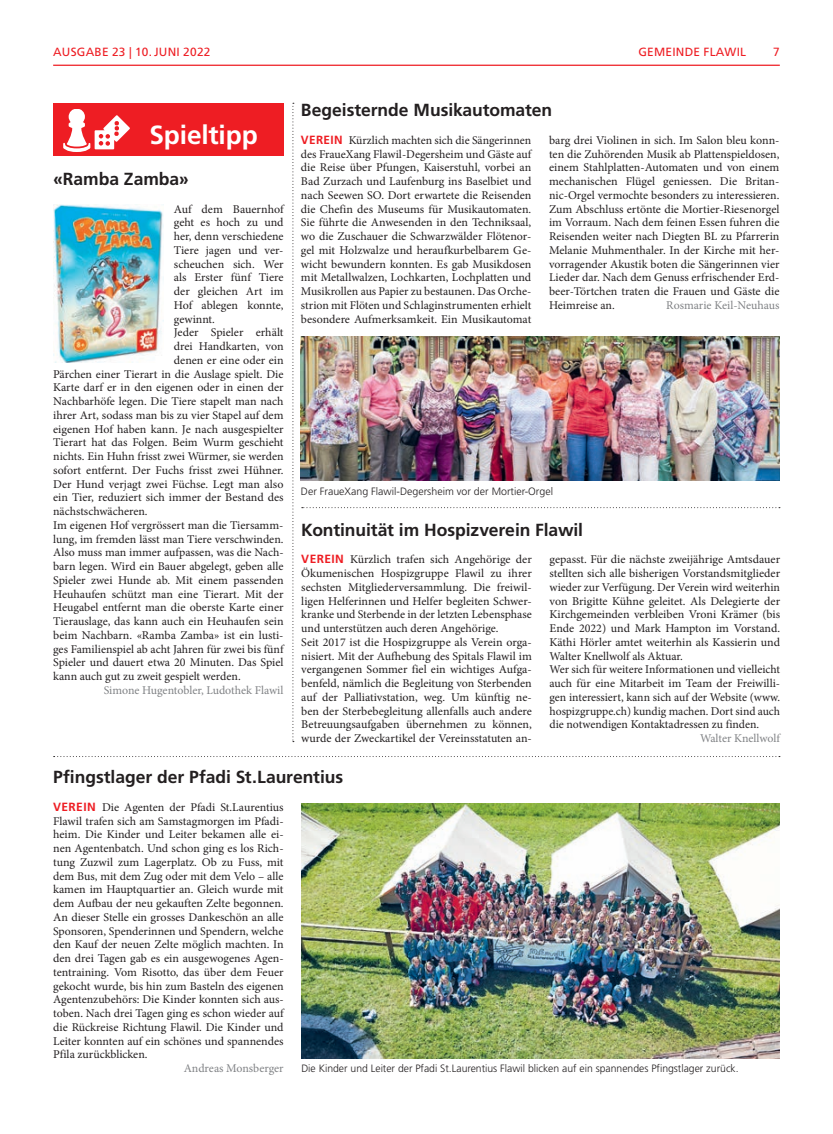
<style>
.page{position:relative;width:833px;height:1134px;background:#fff}
.page>*{position:absolute;margin:0;border:0;box-sizing:border-box;transform-origin:0 0}
.t1{font:700 26.25px "Frutiger LT Std";letter-spacing:-.005em;color:#fff}
.t2{font:700 17.5px "Frutiger LT Std";letter-spacing:-.005em;color:#231f20}
.t3{font:11.88px/13.8px "Minion Pro";color:#231f20;text-align:justify}
.t4{font:11.88px "Minion Pro";letter-spacing:-.005em;color:#808285}
.t5{font:11.88px "Frutiger LT Std";letter-spacing:.02em;color:#ee1d23}
.t6{font:300 10.62px "Frutiger LT Std";color:#231f20}
.s1{font-family:"Frutiger LT Std";font-weight:700;color:#ee1d23}
</style>
<div class="page">
<hr style="left:53px;top:65px;width:727px;height:1px;background:#ee1d23">
<svg style="left:292px;top:103px;width:2px;height:639px"></svg>
<svg style="left:54px;top:756px;width:726px;height:1px"></svg>
<svg style="left:302px;top:507px;width:478px;height:1px"></svg>
<img style="left:54px;top:205px;width:109px;height:158px">
<div style="left:53px;top:103px;width:230px;height:53px;background:#ee1d23"></div>
<svg style="left:63px;top:110px;width:67px;height:42px"></svg>
<img style="left:301px;top:804px;width:478px;height:254px">
<img style="left:301px;top:336px;width:479px;height:145px">
<p class="t5" style="left:53px;top:45px;width:18px">AUSGABE</p>
<p class="t5" style="left:112px;top:45px;width:55px">23 | 10.JUNI</p>
<p class="t5" style="left:183px;top:45px;width:29px">2022</p>
<p class="t5" style="left:638px;top:45px;width:109px">GEMEINDE FLAWIL</p>
<p class="t5" style="left:773px;top:45px;width:8px">7</p>
<h1 class="t1" style="left:149px;top:119px;width:110px">Spieltipp</h1>
<h2 class="t2" style="left:53px;top:169px;width:137px">«Ramba Zamba»</h2>
<p class="t3" style="left:174px;top:202px;width:111px">Auf dem Bauernhof</p>
<p class="t3" style="left:174px;top:216px;width:111px">geht es hoch zu und</p>
<p class="t3" style="left:174px;top:230px;width:111px">her, denn verschiedene</p>
<p class="t3" style="left:174px;top:243px;width:111px">Tiere jagen und ver-</p>
<p class="t3" style="left:174px;top:257px;width:111px">scheuchen sich. Wer</p>
<p class="t3" style="left:174px;top:271px;width:111px">als Erster fünf Tiere</p>
<p class="t3" style="left:174px;top:285px;width:111px">der gleichen Art im</p>
<p class="t3" style="left:174px;top:298px;width:111px">Hof ablegen konnte,</p>
<p class="t3" style="left:174px;top:312px;width:43px">gewinnt.</p>
<p class="t3" style="left:174px;top:326px;width:111px">Jeder Spieler erhält</p>
<p class="t3" style="left:174px;top:340px;width:111px">drei Handkarten, von</p>
<p class="t3" style="left:174px;top:353px;width:111px">denen er eine oder ein</p>
<p class="t3" style="left:53px;top:367px;width:232px">Pärchen einer Tierart in die Auslage spielt. Die</p>
<p class="t3" style="left:53px;top:381px;width:232px">Karte darf er in den eigenen oder in einen der</p>
<p class="t3" style="left:53px;top:395px;width:232px">Nachbarhöfe legen. Die Tiere stapelt man nach</p>
<p class="t3" style="left:53px;top:408px;width:232px">ihrer Art, sodass man bis zu vier Stapel auf dem</p>
<p class="t3" style="left:53px;top:422px;width:232px">eigenen Hof haben kann. Je nach ausgespielter</p>
<p class="t3" style="left:53px;top:436px;width:232px">Tierart hat das Folgen. Beim Wurm geschieht</p>
<p class="t3" style="left:53px;top:450px;width:232px">nichts. Ein Huhn frisst zwei Würmer, sie werden</p>
<p class="t3" style="left:53px;top:463px;width:232px">sofort entfernt. Der Fuchs frisst zwei Hühner.</p>
<p class="t3" style="left:53px;top:477px;width:232px">Der Hund verjagt zwei Füchse. Legt man also</p>
<p class="t3" style="left:53px;top:491px;width:232px">ein Tier, reduziert sich immer der Bestand des</p>
<p class="t3" style="left:53px;top:505px;width:96px">nächstschwächeren.</p>
<p class="t3" style="left:53px;top:518px;width:232px">Im eigenen Hof vergrössert man die Tiersamm-</p>
<p class="t3" style="left:53px;top:532px;width:232px">lung, im fremden lässt man Tiere verschwinden.</p>
<p class="t3" style="left:53px;top:546px;width:232px">Also muss man immer aufpassen, was die Nach-</p>
<p class="t3" style="left:53px;top:560px;width:232px">barn legen. Wird ein Bauer abgelegt, geben alle</p>
<p class="t3" style="left:53px;top:573px;width:232px">Spieler zwei Hunde ab. Mit einem passenden</p>
<p class="t3" style="left:53px;top:587px;width:232px">Heuhaufen schützt man eine Tierart. Mit der</p>
<p class="t3" style="left:53px;top:601px;width:232px">Heugabel entfernt man die oberste Karte einer</p>
<p class="t3" style="left:53px;top:615px;width:232px">Tierauslage, das kann auch ein Heuhaufen sein</p>
<p class="t3" style="left:53px;top:628px;width:232px">beim Nachbarn. «Ramba Zamba» ist ein lusti-</p>
<p class="t3" style="left:53px;top:642px;width:232px">ges Familienspiel ab acht Jahren für zwei bis fünf</p>
<p class="t3" style="left:53px;top:656px;width:232px">Spieler und dauert etwa 20 Minuten. Das Spiel</p>
<p class="t3" style="left:53px;top:670px;width:189px">kann auch gut zu zweit gespielt werden.</p>
<p class="t4" style="left:104px;top:682px;width:181px">Simone Hugentobler, Ludothek Flawil</p>
<h2 class="t2" style="left:301px;top:100px;width:253px">Begeisternde Musikautomaten</h2>
<p class="t3" style="left:301px;top:133px;width:232px"><span class="s1">VEREIN</span> Kürzlich machten sich die Sängerinnen des FraueXang Flawil-Degersheim und Gäste auf die Reise über Pfungen, Kaiserstuhl, vorbei an Bad Zurzach und Laufenburg ins Baselbiet und nach Seewen SO. Dort erwartete die Reisenden die Chefin des Museums für Musikautomaten.<br>Sie führte die Anwesenden in den Techniksaal, wo die Zuschauer die Schwarzwälder Flötenor&shy;gel mit Holzwalze und heraufkurbelbarem Ge&shy;wicht bewundern konnten. Es gab Musikdosen mit Metallwalzen, Lochkarten, Lochplatten und Musikrollen aus Papier zu bestaunen. Das Orche&shy;strion mit Flöten und Schlaginstrumenten erhielt besondere Aufmerksamkeit. Ein Musikautomat</p>
<p class="t3" style="left:549px;top:133px;width:232px">barg drei Violinen in sich. Im Salon bleu konn&shy;ten die Zuhörenden Musik ab Plattenspieldosen, einem Stahlplatten-Automaten und von einem mechanischen Flügel geniessen. Die Britan&shy;nic-Orgel vermochte besonders zu interessieren.<br>Zum Abschluss ertönte die Mortier-Riesenorgel im Vorraum. Nach dem feinen Essen fuhren die Reisenden weiter nach Diegten BL zu Pfarrerin Melanie Muhmenthaler. In der Kirche mit her&shy;vorragender Akustik boten die Sängerinnen vier Lieder dar. Nach dem Genuss erfrischender Erd&shy;beer-Törtchen traten die Frauen und Gäste die Heimreise an.</p>
<p class="t4" style="left:666px;top:297px;width:115px">Rosmarie Keil-Neuhaus</p>
<p class="t6" style="left:301px;top:485px;width:254px">Der FraueXang Flawil-Degersheim vor der Mortier-Orgel</p>
<h2 class="t2" style="left:301px;top:519px;width:283px">Kontinuität im Hospizverein Flawil</h2>
<p class="t3" style="left:301px;top:553px;width:232px;text-align:left"><span class="s1">VEREIN</span> Kürzlich trafen sich Angehörige der Ökumenischen Hospizgruppe Flawil zu ihrer sechsten Mitgliederversammlung. Die freiwil&shy;ligen Helferinnen und Helfer begleiten Schwer&shy;kranke und Sterbende in der letzten Lebensphase und unterstützen auch deren Angehörige.<br>Seit 2017 ist die Hospizgruppe als Verein orga&shy;nisiert. Mit der Aufhebung des Spitals Flawil im vergangenen Sommer fiel ein wichtiges Aufga&shy;benfeld, nämlich die Begleitung von Sterbenden auf der Palliativstation, weg. Um künftig ne&shy;ben der Sterbebegleitung allenfalls auch andere Betreuungsaufgaben übernehmen zu können, wurde der Zweckartikel der Vereinsstatuten an-</p>
<p class="t3" style="left:549px;top:553px;width:232px;text-align:left">gepasst. Für die nächste zweijährige Amtsdauer stellten sich alle bisherigen Vorstandsmitglieder wieder zur Verfügung. Der Verein wird weiterhin von Brigitte Kühne geleitet. Als Delegierte der Kirchgemeinden verbleiben Vroni Krämer (bis Ende 2022) und Mark Hampton im Vorstand.<br>Käthi Hörler amtet weiterhin als Kassierin und Walter Knellwolf als Aktuar.<br>Wer sich für weitere Informationen und vielleicht auch für eine Mitarbeit im Team der Freiwilli&shy;gen interessiert, kann sich auf der Website (www. hospizgruppe.ch) kundig machen. Dort sind auch die notwendigen Kontaktadressen zu finden.</p>
<p class="t4" style="left:700px;top:730px;width:82px">Walter Knellwolf</p>
<h2 class="t2" style="left:53px;top:767px;width:292px">Pfingstlager der Pfadi St.Laurentius</h2>
<p class="t3" style="left:53px;top:800px;width:232px"><span class="s1">VEREIN</span> Die Agenten der Pfadi St.Laurentius Flawil trafen sich am Samstagmorgen im Pfadi&shy;heim. Die Kinder und Leiter bekamen alle ei&shy;nen Agentenbatch. Und schon ging es los Rich&shy;tung Zuzwil zum Lagerplatz. Ob zu Fuss, mit dem Bus, mit dem Zug oder mit dem Velo – alle kamen im Hauptquartier an. Gleich wurde mit dem Aufbau der neu gekauften Zelte begonnen.<br>An dieser Stelle ein grosses Dankeschön an alle Sponsoren, Spenderinnen und Spendern, welche den Kauf der neuen Zelte möglich machten. In den drei Tagen gab es ein ausgewogenes Agen&shy;tentraining. Vom Risotto, das über dem Feuer gekocht wurde, bis hin zum Basteln des eigenen Agentenzubehörs: Die Kinder konnten sich aus&shy;toben. Nach drei Tagen ging es schon wieder auf die Rückreise Richtung Flawil. Die Kinder und Leiter konnten auf ein schönes und spannendes Pfila zurückblicken.</p>
<p class="t4" style="left:184px;top:1060px;width:101px">Andreas Monsberger</p>
<p class="t6" style="left:301px;top:1062px;width:439px">Die Kinder und Leiter der Pfadi St.Laurentius Flawil blicken auf ein spannendes Pfingstlager zurück.</p>
</div>
